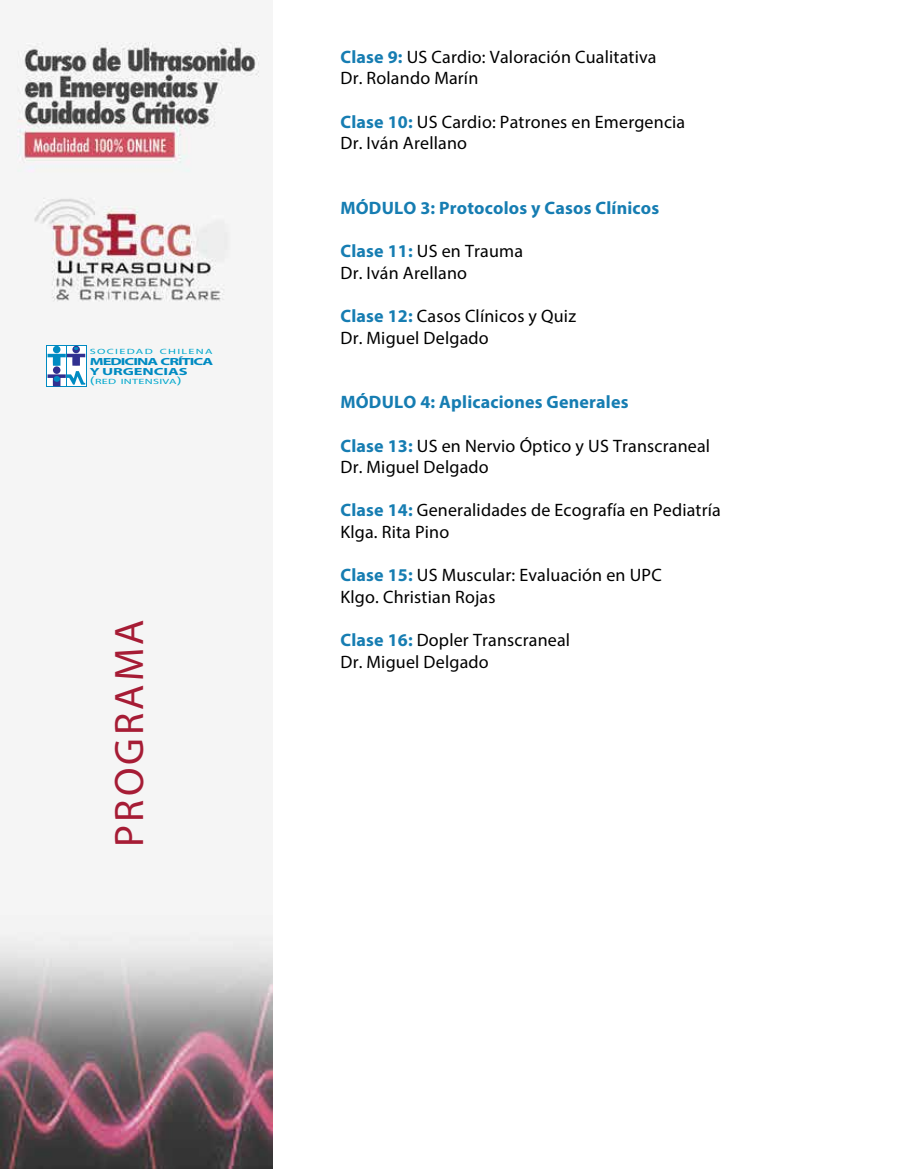
<style>
.page{position:relative;width:918px;height:1169px;background:#fff}
.page>*{position:absolute;margin:0;border:0;box-sizing:border-box;transform-origin:0 0}
.t1{font:41.4px "Myriad Pro";letter-spacing:.075em;color:#a61c35}
.t2{font:18px/21.6px "Myriad Pro";letter-spacing:.01em;color:#000101}
.t3{font:700 18px "Myriad Pro";letter-spacing:.01em;color:#167db2}
.t4{font:700 10.35px/9.9px "Myriad Pro";letter-spacing:-.06em;color:#008bc2;scale:1.59 1}
.t5{font:7.65px "Myriad Pro";letter-spacing:.11em;color:#00a8cd;scale:1.59 1}
.t6{font:7.65px "Myriad Pro";letter-spacing:.025em;color:#00a8cd;scale:1.59 1}
.s1{font-size:10.95px}
.s2{font-weight:700;color:#167db2}
</style>
<div class="page">
<img style="left:0;top:42px;width:273px;height:1127px">
<svg style="left:46px;top:345px;width:41px;height:42px"></svg>
<svg style="left:48px;top:346px;width:18px;height:1px"></svg>
<svg style="left:67px;top:346px;width:18px;height:20px"></svg>
<svg style="left:48px;top:347px;width:37px;height:40px"></svg>
<p class="t5" style="left:90px;top:347px;width:79px">SOCIEDAD CHILENA</p>
<p class="t4" style="left:90px;top:356px;width:79px">MEDICINA CRÍTICA<br>YURGENCIAS</p>
<p class="t6" style="left:90px;top:377px;width:59px"><span class="s1">(</span>RED INTENSIVA<span class="s1">)</span></p>
<h1 class="t1" style="left:104px;top:847px;width:229px;rotate:-90deg">PROGRAMA</h1>
<p class="t2" style="left:341px;top:46px;width:318px"><span class="s2">Clase 9:</span> US Cardio: Valoración Cualitativa<br>Dr. Rolando Marín</p>
<p class="t2" style="left:341px;top:110px;width:346px"><span class="s2">Clase 10:</span> US Cardio: Patrones en Emergencia<br>Dr. Iván Arellano</p>
<p class="t3" style="left:341px;top:196px;width:320px">MÓDULO 3: Protocolos y Casos Clínicos</p>
<p class="t2" style="left:341px;top:240px;width:184px"><span class="s2">Clase 11:</span> US en Trauma<br>Dr. Iván Arellano</p>
<p class="t2" style="left:341px;top:305px;width:237px"><span class="s2">Clase 12:</span> Casos Clínicos y Quiz<br>Dr. Miguel Delgado</p>
<p class="t3" style="left:341px;top:391px;width:290px">MÓDULO 4: Aplicaciones Generales</p>
<p class="t2" style="left:341px;top:434px;width:371px"><span class="s2">Clase 13:</span> US en Nervio Óptico y US Transcraneal<br>Dr. Miguel Delgado</p>
<p class="t2" style="left:341px;top:499px;width:382px"><span class="s2">Clase 14:</span> Generalidades de Ecografía en Pediatría<br>Klga. Rita Pino</p>
<p class="t2" style="left:341px;top:564px;width:323px"><span class="s2">Clase 15:</span> US Muscular: Evaluación en UPC<br>Klgo. Christian Rojas</p>
<p class="t2" style="left:341px;top:629px;width:231px"><span class="s2">Clase 16:</span> Dopler Transcraneal<br>Dr. Miguel Delgado</p>
</div>
